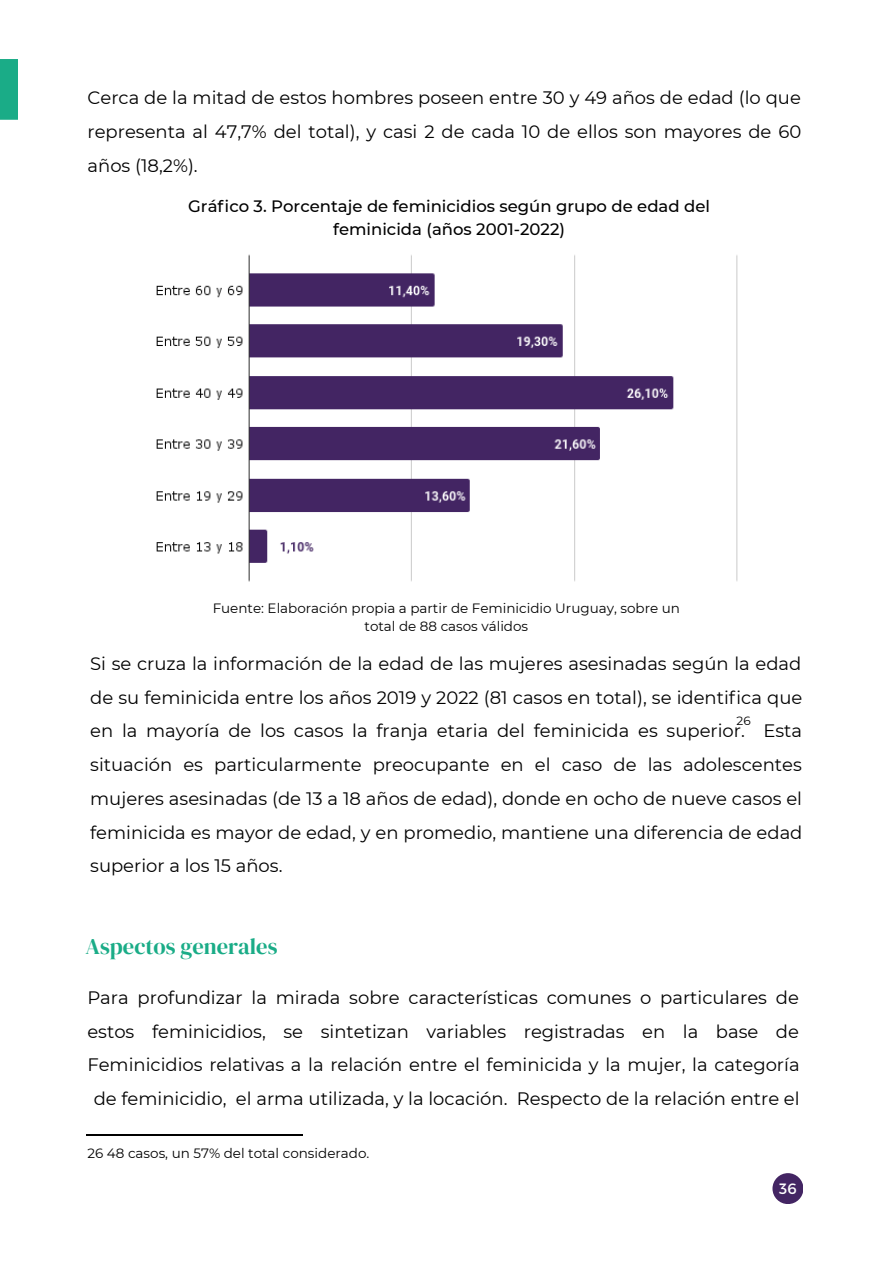
<style>
.page{position:relative;width:893px;height:1264px;background:#fff}
.page>*{position:absolute;margin:0;border:0;box-sizing:border-box;transform-origin:0 0}
.t1{font:22.5px "DM Serif Display";color:#1aac87}
.t2{font:18px/33.8px "Montserrat";color:#000;text-align:justify}
.t3{font:500 16.5px/22.5px "Montserrat";color:#000;text-align:center}
.t4{font:15px "Montserrat";color:#fdfdfe}
.t5{font:13.5px/18px "Montserrat";color:#000;text-align:center}
.t6{font:12px "Montserrat";color:#000}
</style>
<div class="page">
<hr style="left:86px;top:1134px;width:216px;height:1px;background:#000">
<div style="left:0;top:59px;width:18px;height:61px;background:#1aac87"></div>
<img style="left:156px;top:254px;width:582px;height:328px">
<div style="left:772px;top:1173px;width:31px;height:30px;background:#432563;border-radius:50%"></div>
<p class="t2" style="left:87px;top:81px;width:715px">Cerca de la mitad de estos hombres poseen entre 30 y 49 años de edad (lo que representa al 47,7% del total), y casi 2 de cada 10 de ellos son mayores de 60 años (18,2%).</p>
<p class="t3" style="left:188px;top:195px;width:523px">Gráfico 3. Porcentaje de feminicidios según grupo de edad del feminicida (años 2001-2022)</p>
<p class="t5" style="left:213px;top:599px;width:469px">Fuente: Elaboración propia a partir de Feminicidio Uruguay, sobre un total de 88 casos válidos</p>
<p class="t2" style="left:90px;top:646px;width:713px">Si se cruza la información de la edad de las mujeres asesinadas según la edad de su feminicida entre los años 2019 y 2022 (81 casos en total), se identifica que en la mayoría de los casos la franja etaria del feminicida es superior. Esta situación es particularmente preocupante en el caso de las adolescentes mujeres asesinadas (de 13 a 18 años de edad), donde en ocho de nueve casos el feminicida es mayor de edad, y en promedio, mantiene una diferencia de edad superior a los 15 años.</p>
<p class="t6" style="left:736px;top:713px;width:16px">26</p>
<p class="t1" style="left:85px;top:931px;width:193px">Aspectos generales</p>
<p class="t2" style="left:87px;top:980px;width:713px;text-align:center">Para profundizar la mirada sobre características comunes o particulares de estos feminicidios, se sintetizan variables registradas en la base de Feminicidios relativas a la relación entre el feminicida y la mujer, la categoría de feminicidio, el arma utilizada, y la locación. Respecto de la relación entre el</p>
<p class="t5" style="left:87px;top:1144px;width:283px">26 48 casos, un 57% del total considerado.</p>
<p class="t4" style="left:779px;top:1179px;width:19px">36</p>
</div>
